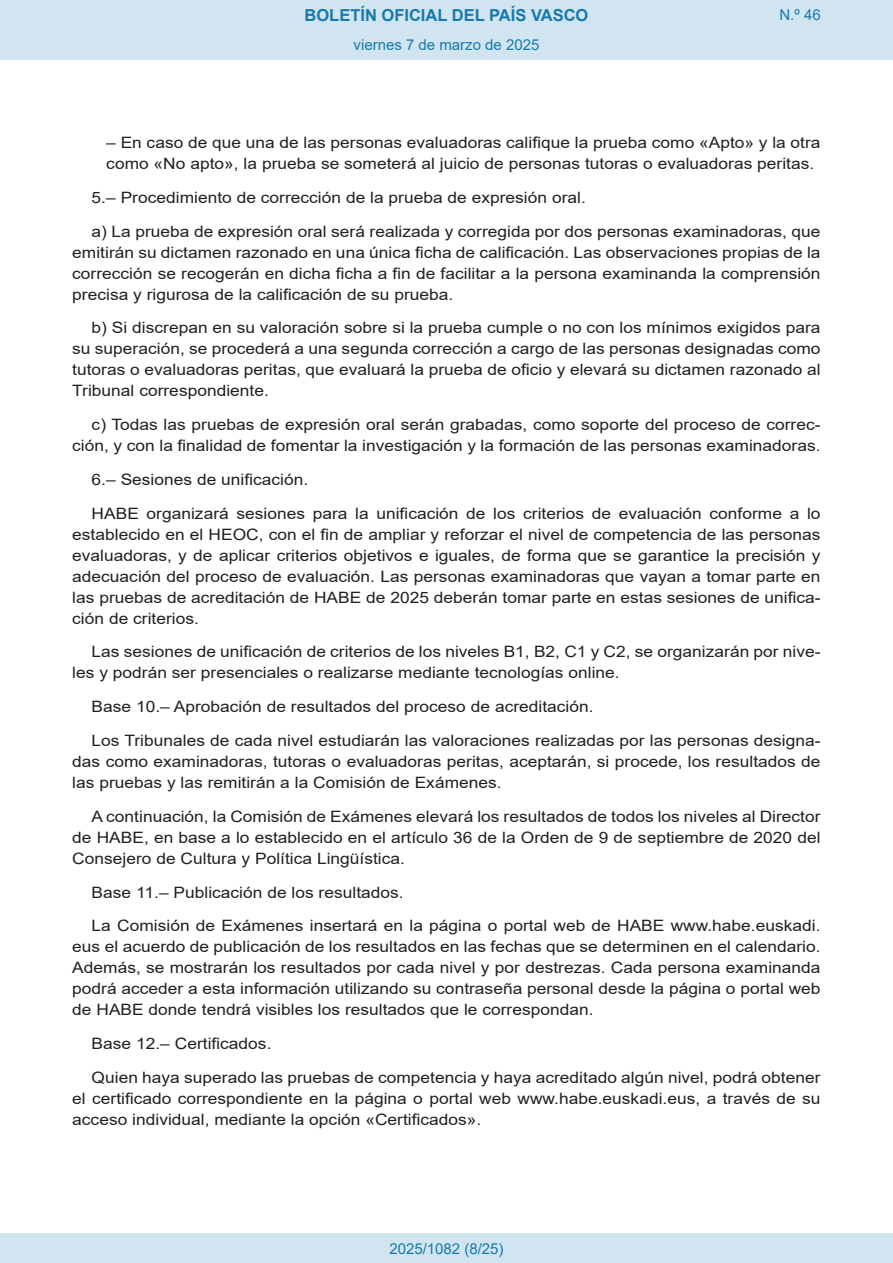
<style>
.page{position:relative;width:893px;height:1263px;background:#fff}
.page>*{position:absolute;margin:0;border:0;box-sizing:border-box;transform-origin:0 0}
.t1{font:700 16.5px "Arial";color:#1879ad}
.BOPVDetalle{font:15.6px/21px "Arial";color:#231f20;text-align:justify;scale:1.11 1}
.BOPVDetalle1{font:15.6px/21px "Arial";color:#231f20;scale:1.11 1}
.Paginacion_Centro{font:15px "Arial";color:#1879ad}
</style>
<div class="page">
<div style="left:0;top:0;width:893px;height:60px;background:#d0e5f0"></div>
<div style="left:0;top:1233px;width:893px;height:30px;background:#d0e5f0"></div>
<p class="t1" style="left:305px;top:3px;width:285px">BOLETÍN OFICIAL DEL PAÍS VASCO</p>
<p class="Paginacion_Centro" style="left:353px;top:35px;width:187px">viernes 7 de marzo de 2025</p>
<p class="Paginacion_Centro" style="left:779px;top:5px;width:43px">N.º 46</p>
<p class="BOPVDetalle1" style="left:106px;top:132px;width:645px">– En caso de que una de las personas evaluadoras califique la prueba como «Apto» y la otra como «No apto», la prueba se someterá al juicio de personas tutoras o evaluadoras peritas.</p>
<p class="BOPVDetalle" style="left:92px;top:187px;width:447px">5.– Procedimiento de corrección de la prueba de expresión oral.</p>
<p class="BOPVDetalle" style="left:72px;top:221px;width:676px;text-indent:19px">a) La prueba de expresión oral será realizada y corregida por dos personas examinadoras, que emitirán su dictamen razonado en una única ficha de calificación. Las observaciones propias de la corrección se recogerán en dicha ficha a fin de facilitar a la persona examinanda la comprensión precisa y rigurosa de la calificación de su prueba.</p>
<p class="BOPVDetalle" style="left:72px;top:317px;width:676px;text-indent:19px">b) Si discrepan en su valoración sobre si la prueba cumple o no con los mínimos exigidos para su superación, se procederá a una segunda corrección a cargo de las personas designadas como tutoras o evaluadoras peritas, que evaluará la prueba de oficio y elevará su dictamen razonado al Tribunal correspondiente.</p>
<p class="BOPVDetalle" style="left:72px;top:414px;width:676px;text-align:right">c) Todas las pruebas de expresión oral serán grabadas, como soporte del proceso de correc&shy;ción, y con la finalidad de fomentar la investigación y la formación de las personas examinadoras.</p>
<p class="BOPVDetalle" style="left:92px;top:469px;width:197px">6.– Sesiones de unificación.</p>
<p class="BOPVDetalle" style="left:72px;top:503px;width:676px;text-indent:19px">HABE organizará sesiones para la unificación de los criterios de evaluación conforme a lo establecido en el HEOC, con el fin de ampliar y reforzar el nivel de competencia de las personas evaluadoras, y de aplicar criterios objetivos e iguales, de forma que se garantice la precisión y adecuación del proceso de evaluación. Las personas examinadoras que vayan a tomar parte en las pruebas de acreditación de HABE de 2025 deberán tomar parte en estas sesiones de unifica&shy;ción de criterios.</p>
<p class="BOPVDetalle" style="left:72px;top:641px;width:676px;text-indent:19px">Las sesiones de unificación de criterios de los niveles B1, B2, C1 y C2, se organizarán por nive&shy;les y podrán ser presenciales o realizarse mediante tecnologías online.</p>
<p class="BOPVDetalle" style="left:92px;top:696px;width:454px">Base 10.– Aprobación de resultados del proceso de acreditación.</p>
<p class="BOPVDetalle" style="left:72px;top:730px;width:676px;text-indent:19px">Los Tribunales de cada nivel estudiarán las valoraciones realizadas por las personas designa&shy;das como examinadoras, tutoras o evaluadoras peritas, aceptarán, si procede, los resultados de las pruebas y las remitirán a la Comisión de Exámenes.</p>
<p class="BOPVDetalle" style="left:72px;top:806px;width:676px;text-indent:19px">A continuación, la Comisión de Exámenes elevará los resultados de todos los niveles al Director de HABE, en base a lo establecido en el artículo 36 de la Orden de 9 de septiembre de 2020 del Consejero de Cultura y Política Lingüística.</p>
<p class="BOPVDetalle" style="left:92px;top:881px;width:283px">Base 11.– Publicación de los resultados.</p>
<p class="BOPVDetalle" style="left:72px;top:915px;width:676px;text-indent:19px">La Comisión de Exámenes insertará en la página o portal web de HABE www.habe.euskadi. eus el acuerdo de publicación de los resultados en las fechas que se determinen en el calendario.<br>Además, se mostrarán los resultados por cada nivel y por destrezas. Cada persona examinanda podrá acceder a esta información utilizando su contraseña personal desde la página o portal web de HABE donde tendrá visibles los resultados que le correspondan.</p>
<p class="BOPVDetalle" style="left:92px;top:1033px;width:164px">Base 12.– Certificados.</p>
<p class="BOPVDetalle" style="left:72px;top:1067px;width:676px;text-indent:19px">Quien haya superado las pruebas de competencia y haya acreditado algún nivel, podrá obtener el certificado correspondiente en la página o portal web www.habe.euskadi.eus, a través de su acceso individual, mediante la opción «Certificados».</p>
<p class="Paginacion_Centro" style="left:389px;top:1238px;width:116px">2025/1082 (8/25)</p>
</div>
